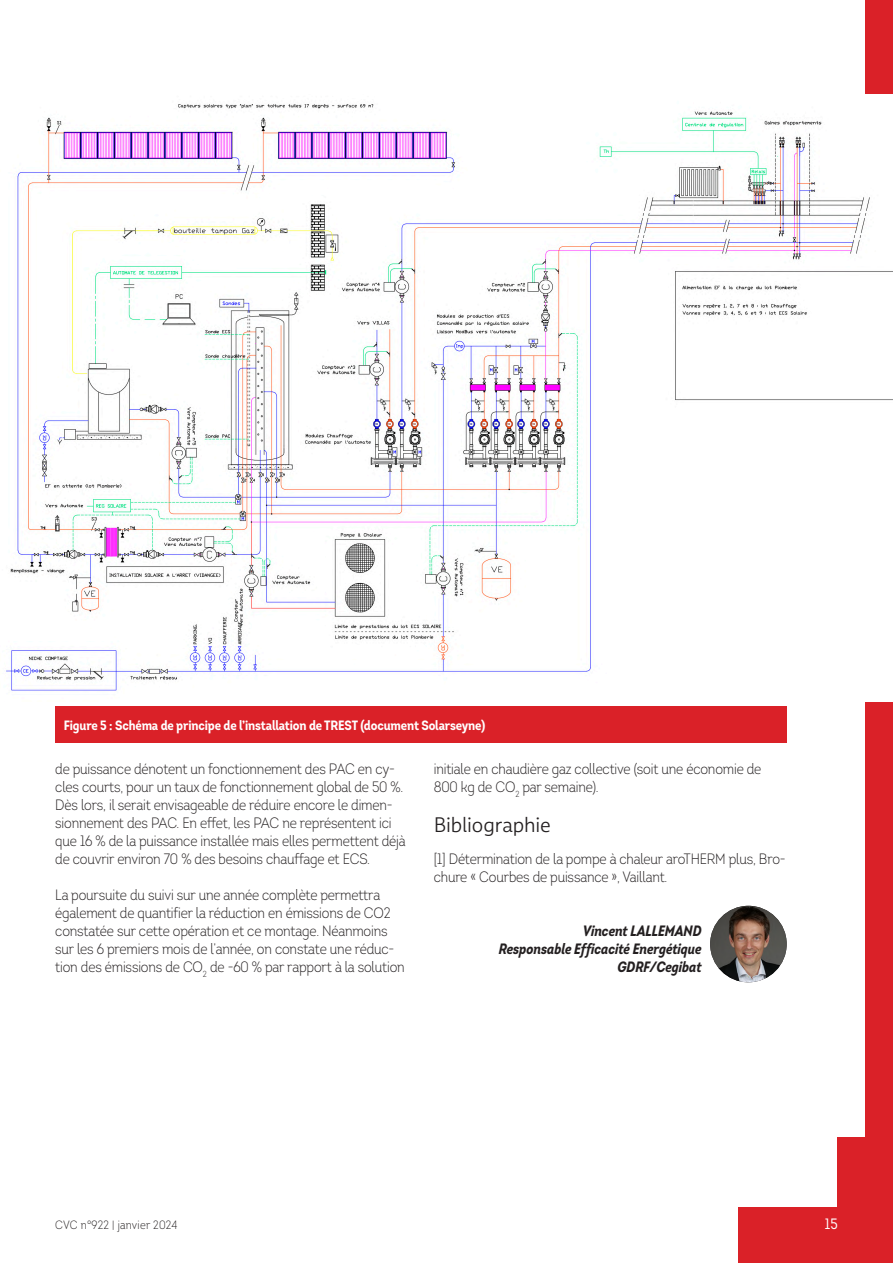
<style>
.page{position:relative;width:893px;height:1263px;background:#fff}
.page>*{position:absolute;margin:0;border:0;box-sizing:border-box;transform-origin:0 0}
.INTER_DOS{font:300 21px "Multiple Sans Pro";letter-spacing:-.005em;color:#231f20}
.TEXTE_COURANT{font:300 15px/18px "Intro Cond";letter-spacing:-.01em;color:#231f20}
.SIGNATURE{font:italic 700 15px "Intro Cond";letter-spacing:-.01em;color:#231f20}
.t1{font:15px "Intro Cond";color:#fff}
.LEGENDE{font:700 13.5px "Intro Cond";letter-spacing:-.01em;color:#fff}
.t2{font:300 12px "Intro Cond";letter-spacing:.02em;color:#231f20}
</style>
<div class="page">
<div style="left:865px;top:0;width:28px;height:1204px;background:#da2128"></div>
<div style="left:738px;top:1208px;width:155px;height:55px;background:#da2128"></div>
<div style="left:838px;top:1137px;width:55px;height:71px;background:#da2128"></div>
<div style="left:55px;top:707px;width:732px;height:36px;background:#da2128"></div>
<img style="left:710px;top:906px;width:77px;height:76px;border-radius:38px">
<img style="left:6px;top:94px;width:887px;height:608px">
<p class="LEGENDE" style="left:64px;top:716px;width:423px">Figure 5 : Schéma de principe de l’installation de TREST (document Solarseyne)</p>
<p class="TEXTE_COURANT" style="left:55px;top:760px;width:352px">de puissance dénotent un fonctionnement des PAC en cy&shy;cles courts, pour un taux de fonctionnement global de 50 %.<br>Dès lors, il serait envisageable de réduire encore le dimen&shy;sionnement des PAC. En effet, les PAC ne représentent ici que 16 % de la puissance installée mais elles permettent déjà de couvrir environ 70 % des besoins chauffage et ECS.</p>
<p class="TEXTE_COURANT" style="left:55px;top:886px;width:351px">La poursuite du suivi sur une année complète permettra également de quantifier la réduction en émissions de CO2 constatée sur cette opération et ce montage. Néanmoins sur les 6 premiers mois de l’année, on constate une réduc&shy;tion des émissions de CO<sub>2</sub> de -60 % par rapport à la solution</p>
<p class="TEXTE_COURANT" style="left:434px;top:760px;width:329px">initiale en chaudière gaz collective (soit une économie de<br>800 kg de CO<sub>2</sub> par semaine).</p>
<p class="INTER_DOS" style="left:434px;top:812px;width:119px">Bibliographie</p>
<p class="TEXTE_COURANT" style="left:434px;top:850px;width:353px">[1] Détermination de la pompe à chaleur aroTHERM plus, Bro&shy;chure « Courbes de puissance », Vaillant.</p>
<p class="SIGNATURE" style="left:583px;top:922px;width:120px">Vincent LALLEMAND</p>
<p class="SIGNATURE" style="left:499px;top:940px;width:204px">Responsable Efficacité Energétique</p>
<p class="SIGNATURE" style="left:617px;top:958px;width:86px">GDRF/Cegibat</p>
<p class="t2" style="left:55px;top:1217px;width:124px">CVC n°922 | janvier 2024</p>
<p class="t1" style="left:825px;top:1215px;width:14px">15</p>
</div>
